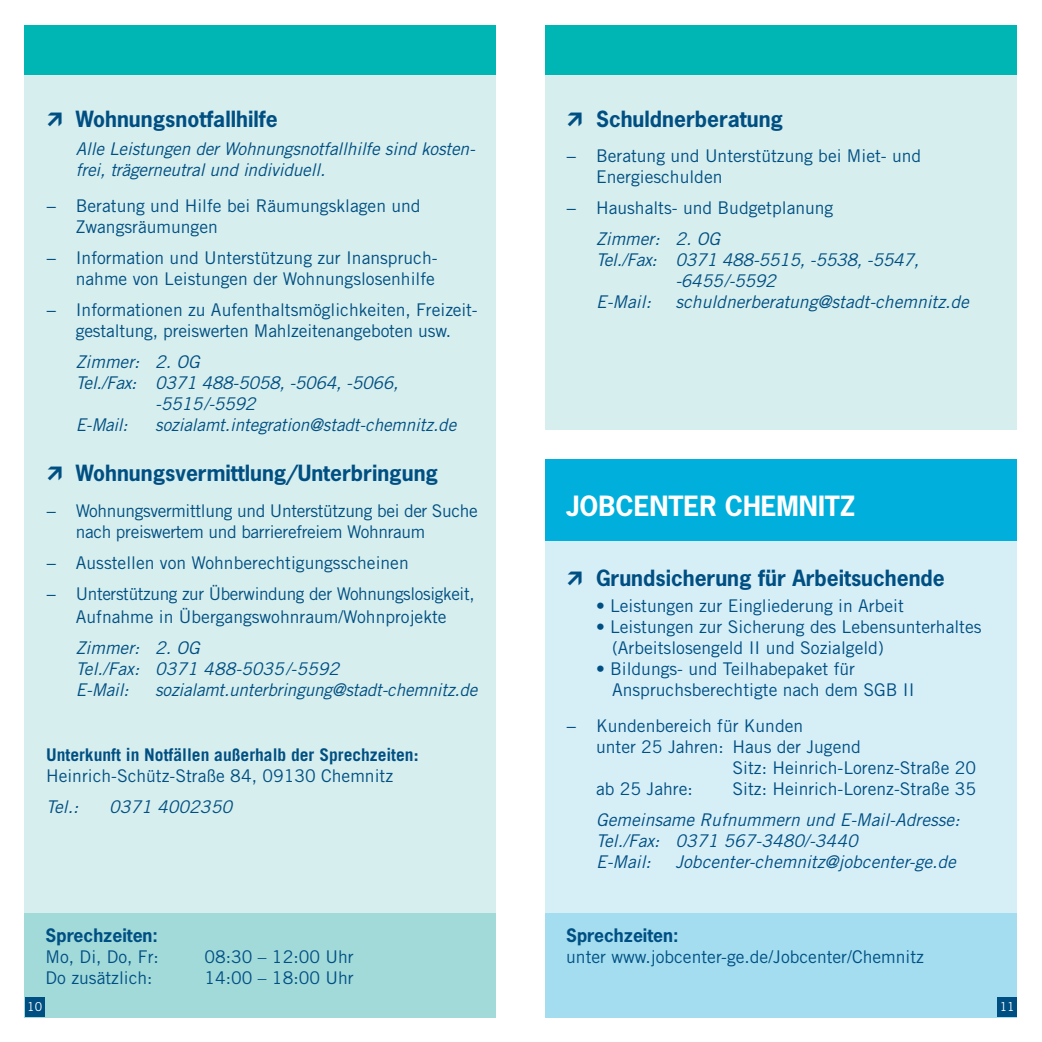
<style>
.page{position:relative;width:1042px;height:1042px;background:#fff}
.page>*{position:absolute;margin:0;border:0;box-sizing:border-box;transform-origin:0 0}
.t1{font:700 26.25px "News Gothic";color:#fff}
.t2{font:700 21px "News Gothic";color:#004f83}
.t3{font:17.5px/21px "Trade Gothic";color:#004f83}
.t4{font:italic 17.5px/21px "Trade Gothic";letter-spacing:-.005em;color:#004f83}
.t5{font:17.5px/21px "Trade Gothic";letter-spacing:-.02em;color:#004f83}
.t6{font:700 17.5px "Trade Gothic";color:#004f83}
.t7{font:700 17.5px "News Gothic";color:#004f83}
.t8{font:12.25px "Trade Gothic";color:#fff}
</style>
<div class="page">
<div style="left:25px;top:25px;width:471px;height:992px;background:#d6eeed"></div>
<div style="left:25px;top:913px;width:471px;height:104px;background:#a2dada"></div>
<div style="left:546px;top:25px;width:471px;height:404px;background:#d6eeed"></div>
<div style="left:546px;top:25px;width:471px;height:49px;background:#00b6b5"></div>
<div style="left:25px;top:25px;width:471px;height:49px;background:#00b6b5"></div>
<div style="left:546px;top:464px;width:471px;height:460px;background:#d6eff7"></div>
<div style="left:546px;top:459px;width:471px;height:82px;background:#00afdb"></div>
<div style="left:546px;top:913px;width:471px;height:104px;background:#a3ddef"></div>
<div style="left:997px;top:997px;width:20px;height:20px;background:#004f83"></div>
<div style="left:25px;top:997px;width:20px;height:20px;background:#004f83"></div>
<p class="t2" style="left:76px;top:105px;width:203px">Wohnungsnotfallhilfe</p>
<p class="t4" style="left:76px;top:138px;width:401px">Alle Leistungen der Wohnungsnotfallhilfe sind kosten&shy;frei, trägerneutral und individuell.</p>
<p class="t3" style="left:76px;top:195px;width:346px;text-indent:-30px">− Beratung und Hilfe bei Räumungsklagen und<br>Zwangsräumungen</p>
<p class="t3" style="left:46px;top:247px;width:391px;text-align:right">− Information und Unterstützung zur Inanspruch&shy;nahme von Leistungen der Wohnungslosenhilfe</p>
<p class="t3" style="left:46px;top:299px;width:433px;text-align:center">− Informationen zu Aufenthaltsmöglichkeiten, Freizeit&shy;gestaltung, preiswerten Mahlzeitenangeboten usw.</p>
<p class="t4" style="left:76px;top:351px;width:126px">Zimmer: 2. OG</p>
<p class="t4" style="left:76px;top:372px;width:324px">Tel./Fax: 0371 488-5058, -5064, -5066,</p>
<p class="t4" style="left:155px;top:393px;width:102px">-5515/-5592</p>
<p class="t4" style="left:76px;top:414px;width:53px">E-Mail:</p>
<p class="t4" style="left:155px;top:414px;width:303px">sozialamt.integration@stadt-chemnitz.de</p>
<p class="t2" style="left:76px;top:459px;width:364px">Wohnungsvermittlung/Unterbringung</p>
<p class="t5" style="left:76px;top:500px;width:403px;text-indent:-30px">− Wohnungsvermittlung und Unterstützung bei der Suche nach preiswertem und barrierefreiem Wohnraum</p>
<p class="t5" style="left:46px;top:547px;width:430px;line-height:31px">− Ausstellen von Wohnberechtigungsscheinen<br>− Unterstützung zur Überwindung der Wohnungslosigkeit,</p>
<p class="t3" style="left:76px;top:606px;width:372px">Aufnahme in Übergangswohnraum/Wohnprojekte</p>
<p class="t4" style="left:76px;top:636px;width:265px">Zimmer: 2. OG<br>Tel./Fax: 0371 488-5035/-5592<br>E-Mail:</p>
<p class="t4" style="left:155px;top:678px;width:324px">sozialamt.unterbringung@stadt-chemnitz.de</p>
<p class="t6" style="left:46px;top:744px;width:374px">Unterkunft in Notfällen außerhalb der Sprechzeiten:</p>
<p class="t3" style="left:46px;top:765px;width:349px">Heinrich-Schütz-Straße 84, 09130 Chemnitz</p>
<p class="t4" style="left:46px;top:796px;width:34px">Tel.:</p>
<p class="t4" style="left:109px;top:796px;width:124px">0371 4002350</p>
<p class="t7" style="left:46px;top:924px;width:114px">Sprechzeiten:</p>
<p class="t3" style="left:46px;top:946px;width:115px">Mo, Di, Do, Fr:</p>
<p class="t3" style="left:204px;top:946px;width:151px">08:30 – 12:00 Uhr</p>
<p class="t3" style="left:46px;top:967px;width:108px">Do zusätzlich:</p>
<p class="t3" style="left:204px;top:967px;width:151px">14:00 – 18:00 Uhr</p>
<p class="t2" style="left:596px;top:105px;width:189px">Schuldnerberatung</p>
<p class="t3" style="left:596px;top:146px;width:327px;text-indent:-30px">− Beratung und Unterstützung bei Miet- und<br>Energieschulden</p>
<p class="t3" style="left:566px;top:197px;width:269px">− Haushalts- und Budgetplanung</p>
<p class="t4" style="left:596px;top:228px;width:126px">Zimmer: 2. OG</p>
<p class="t4" style="left:596px;top:249px;width:325px">Tel./Fax: 0371 488-5515, -5538, -5547,</p>
<p class="t4" style="left:675px;top:270px;width:102px">-6455/-5592</p>
<p class="t4" style="left:596px;top:291px;width:56px">E-Mail:</p>
<p class="t4" style="left:675px;top:291px;width:295px">schuldnerberatung@stadt-chemnitz.de</p>
<h1 class="t1" style="left:566px;top:488px;width:32px">Jobcente</h1>
<h1 class="t1" style="left:699px;top:488px;width:61px">r Chemnitz</h1>
<p class="t2" style="left:596px;top:564px;width:350px">Grundsicherung für Arbeitsuchende</p>
<p class="t3" style="left:596px;top:595px;width:309px">• Leistungen zur Eingliederung in Arbeit</p>
<p class="t3" style="left:612px;top:616px;width:371px;text-indent:-16px">• Leistungen zur Sicherung des Lebensunterhaltes (Arbeitslosengeld II und Sozialgeld)</p>
<p class="t3" style="left:612px;top:658px;width:304px;text-indent:-16px">• Bildungs- und Teilhabepaket für<br>Anspruchsberechtigte nach dem SGB II</p>
<p class="t3" style="left:566px;top:715px;width:238px">− Kundenbereich für Kunden</p>
<p class="t3" style="left:596px;top:736px;width:266px">unter 25 Jahren: Haus der Jugend</p>
<p class="t3" style="left:732px;top:757px;width:245px">Sitz: Heinrich-Lorenz-Straße 20</p>
<p class="t3" style="left:596px;top:778px;width:98px">ab 25 Jahre:</p>
<p class="t3" style="left:732px;top:778px;width:245px">Sitz: Heinrich-Lorenz-Straße 35</p>
<p class="t4" style="left:596px;top:809px;width:365px">Gemeinsame Rufnummern und E-Mail-Adresse:<br>Tel./Fax: 0371 567-3480/-3440<br>E-Mail:</p>
<p class="t4" style="left:675px;top:851px;width:282px">Jobcenter-chemnitz@jobcenter-ge.de</p>
<p class="t7" style="left:566px;top:924px;width:114px">Sprechzeiten:</p>
<p class="t3" style="left:566px;top:946px;width:359px">unter www.jobcenter-ge.de/Jobcenter/Chemnitz</p>
<p class="t8" style="left:27px;top:999px;width:16px">10</p>
<p class="t8" style="left:1000px;top:999px;width:16px">11</p>
</div>
